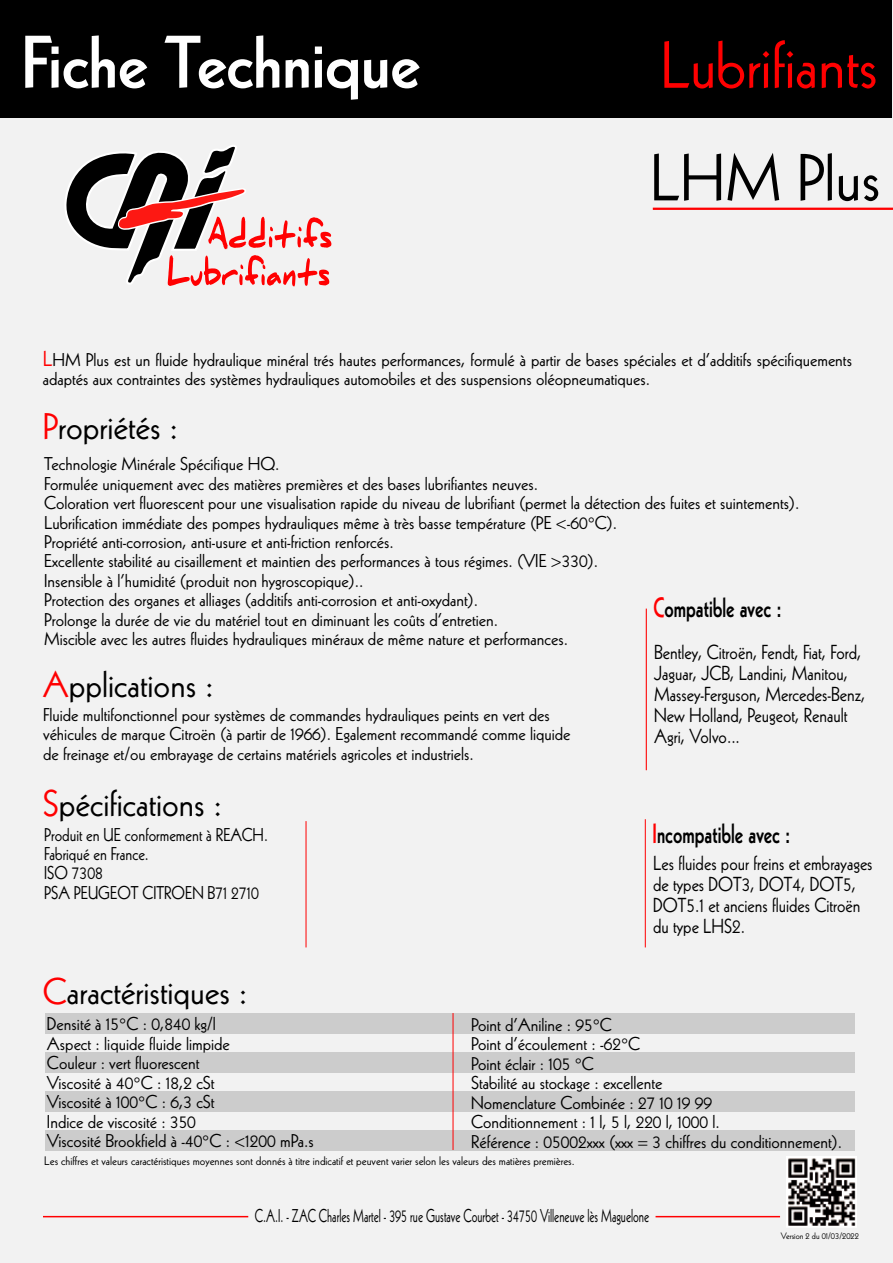
<style>
.page{position:relative;width:893px;height:1263px;background:#f2f2f2}
.page>*{position:absolute;margin:0;border:0;box-sizing:border-box;transform-origin:0 0}
.t1{font:800 72px "Kabel";color:#fff}
.t2{font:64.5px "Kabel";color:#ff0001}
.t3{font:64.5px "Kabel";color:#000}
.t4{font:36px "Kabel";color:#000}
.t5{font:800 27px "Kabel";color:#000;scale:.75 1}
.t6{font:19.65px/21px "Kabel";color:#000;scale:.91 1}
.t7{font:18px/19.5px "Kabel";color:#000}
.t8{font:18px/19.5px "Kabel";color:#000;scale:.9 1}
.t9{font:18px "Kabel";color:#000;scale:.69 1}
.t10{font:12px "Kabel";color:#000}
.t11{font:9px "Kabel";color:#000}
.s1{font-size:21px;color:#ff0001}
.s2{color:#ff0001}
</style>
<div class="page">
<div style="left:0;top:0;width:892px;height:117px;background:#000"></div>
<hr style="left:653px;top:208px;width:240px;height:2px;background:#ff0001">
<div style="left:45px;top:1013px;width:810px;height:20px;background:#ccc"></div>
<div style="left:45px;top:1052px;width:810px;height:20px;background:#ccc"></div>
<div style="left:45px;top:1092px;width:810px;height:20px;background:#ccc"></div>
<div style="left:45px;top:1131px;width:810px;height:20px;background:#ccc"></div>
<hr style="left:453px;top:1013px;width:1px;height:137px;background:#ff0001">
<hr style="left:43px;top:1216px;width:205px;height:1px;background:#ff0001">
<hr style="left:656px;top:1216px;width:124px;height:1px;background:#ff0001">
<img style="left:786px;top:1157px;width:70px;height:70px">
<hr style="left:646px;top:609px;width:1px;height:161px;background:#ff0001">
<hr style="left:645px;top:819px;width:1px;height:128px;background:#ff0001">
<hr style="left:306px;top:821px;width:1px;height:126px;background:#ff0001">
<svg style="left:65px;top:145px;width:266px;height:141px"></svg>
<h1 class="t1" style="left:21px;top:20px;width:400px">Fiche Technique</h1>
<h2 class="t2" style="left:660px;top:27px;width:219px">Lubrifiants</h2>
<h2 class="t3" style="left:650px;top:140px;width:232px">LHM Plus</h2>
<p class="t7" style="left:43px;top:350px;width:811px"><span class="s1">L</span>HM Plus est un fluide hydraulique minéral trés hautes performances, formulé à partir de bases spéciales et d’additifs spécifiquements adaptés aux contraintes des systèmes hydrauliques automobiles et des suspensions oléopneumatiques.</p>
<h3 class="t4" style="left:43px;top:406px;width:137px"><span class="s2">P</span>ropriétés :</h3>
<p class="t7" style="left:44px;top:454px;width:757px">Technologie Minérale Spécifique HQ.<br>Formulée uniquement avec des matières premières et des bases lubrifiantes neuves.<br>Coloration vert fluorescent pour une visualisation rapide du niveau de lubrifiant (permet la détection des fuites et suintements).<br>Lubrification immédiate des pompes hydrauliques même à très basse température (PE &lt;-60°C).<br>Propriété anti-corrosion, anti-usure et anti-friction renforcés.<br>Excellente stabilité au cisaillement et maintien des performances à tous régimes. (VIE &gt;330).<br>Insensible à l’humidité (produit non hygroscopique)..<br>Protection des organes et alliages (additifs anti-corrosion et anti-oxydant).<br>Prolonge la durée de vie du matériel tout en diminuant les coûts d’entretien.<br>Miscible avec les autres fluides hydrauliques minéraux de même nature et performances.</p>
<h3 class="t5" style="left:654px;top:592px;width:172px"><span class="s2">C</span>ompatible avec :</h3>
<p class="t6" style="left:654px;top:642px;width:233px">Bentley, Citroën, Fendt, Fiat, Ford,<br>Jaguar, JCB, Landini, Manitou,<br>Massey-Ferguson, Mercedes-Benz,<br>New Holland, Peugeot, Renault<br>Agri, Volvo...</p>
<h3 class="t4" style="left:43px;top:664px;width:172px"><span class="s2">A</span>pplications :</h3>
<p class="t7" style="left:43px;top:705px;width:529px">Fluide multifonctionnel pour systèmes de commandes hydrauliques peints en vert des véhicules de marque Citroën (à partir de 1966). Egalement recommandé comme liquide de freinage et/ou embrayage de certains matériels agricoles et industriels.</p>
<h3 class="t4" style="left:43px;top:782px;width:181px"><span class="s2">S</span>pécifications :</h3>
<p class="t8" style="left:44px;top:824px;width:250px">Produit en UE conformement à REACH.</p>
<h3 class="t5" style="left:653px;top:818px;width:185px"><span class="s2">I</span>ncompatible avec :</h3>
<p class="t8" style="left:44px;top:844px;width:240px">Fabriqué en France.<br>ISO 7308<br>PSA PEUGEOT CITROEN B71 2710</p>
<p class="t6" style="left:653px;top:852px;width:243px">Les fluides pour freins et embrayages de types DOT3, DOT4, DOT5,<br>DOT5.1 et anciens fluides Citroën du type LHS2.</p>
<h3 class="t4" style="left:43px;top:970px;width:206px"><span class="s2">C</span>aractéristiques :</h3>
<p class="t7" style="left:47px;top:1014px;width:268px">Densité à 15°C : 0,840 kg/l<br>Aspect : liquide fluide limpide<br>Couleur : vert fluorescent<br>Viscosité à 40°C : 18,2 cSt<br>Viscosité à 100°C : 6,3 cSt<br>Indice de viscosité : 350<br>Viscosité Brookfield à -40°C : &lt;1200 mPa.s</p>
<p class="t7" style="left:471px;top:1015px;width:373px">Point d’Aniline : 95°C<br>Point d’écoulement : -62°C<br>Point éclair : 105 °C<br>Stabilité au stockage : excellente<br>Nomenclature Combinée : 27 10 19 99<br>Conditionnement : 1 l, 5 l, 220 l, 1000 l.<br>Référence : 05002xxx (xxx = 3 chiffres du conditionnement).</p>
<p class="t10" style="left:44px;top:1153px;width:532px">Les chiffres et valeurs caractéristiques moyennes sont donnés à titre indicatif et peuvent varier selon les valeurs des matières premières.</p>
<p class="t9" style="left:255px;top:1205px;width:573px">C.A.I. - ZAC Charles Martel - 395 rue Gustave Courbet - 34750 Villeneuve lès Maguelone</p>
<p class="t11" style="left:781px;top:1231px;width:80px">Version 2 du 01/03/2022</p>
</div>
